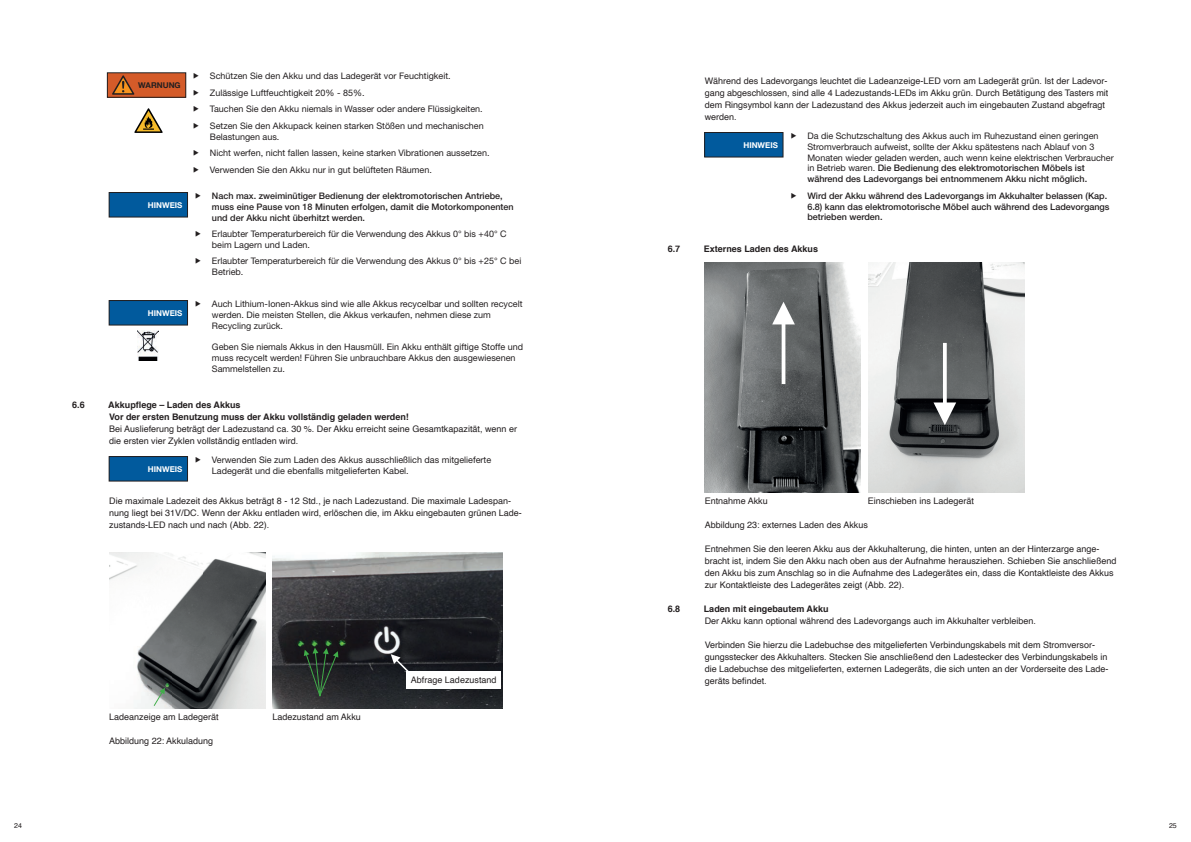
<style>
.page{position:relative;width:1191px;height:842px;background:#fff}
.page>*{position:absolute;margin:0;border:0;box-sizing:border-box;transform-origin:0 0}
.t1{font:9px/12px "Helvetica";color:#231f20}
.t2{font:9px/10.8px "Helvetica Neue LT";color:#231f20}
.t3{font:500 9px/10.8px "Helvetica Neue LT";color:#231f20}
.t4{font:700 9px/12px "Helvetica";color:#231f20}
.t5{font:700 8px "Helvetica Neue LT";color:#fff}
.t6{font:700 8px "Helvetica Neue LT";color:#231f20}
.t7{font:7px "Helvetica";color:#231f20}
.s1{font-weight:500}
</style>
<div class="page">
<div style="left:107px;top:73px;width:79px;height:24px;background:#d45b29"></div>
<div style="left:107px;top:72px;width:79px;height:26px;border:1px solid #231f20"></div>
<svg style="left:112px;top:75px;width:22px;height:20px"></svg>
<svg style="left:134px;top:108px;width:29px;height:25px"></svg>
<div style="left:109px;top:192px;width:78px;height:25px;background:#015a9d"></div>
<div style="left:109px;top:192px;width:79px;height:26px;border:1px solid #231f20"></div>
<div style="left:704px;top:132px;width:79px;height:25px;background:#015a9d"></div>
<div style="left:704px;top:132px;width:79px;height:26px;border:1px solid #231f20"></div>
<div style="left:109px;top:457px;width:78px;height:24px;background:#015a9d"></div>
<div style="left:109px;top:456px;width:79px;height:26px;border:1px solid #231f20"></div>
<div style="left:109px;top:300px;width:78px;height:25px;background:#015a9d"></div>
<div style="left:109px;top:300px;width:79px;height:26px;border:1px solid #231f20"></div>
<img style="left:138px;top:330px;width:21px;height:30px">
<img style="left:704px;top:262px;width:156px;height:230px">
<img style="left:868px;top:262px;width:156px;height:230px">
<img style="left:109px;top:552px;width:156px;height:156px">
<img style="left:273px;top:552px;width:229px;height:156px">
<svg style="left:154px;top:688px;width:11px;height:18px"></svg>
<svg style="left:304px;top:647px;width:34px;height:49px;background:#27352b"></svg>
<svg style="left:391px;top:654px;width:24px;height:24px"></svg>
<svg style="left:772px;top:302px;width:23px;height:82px"></svg>
<svg style="left:933px;top:343px;width:23px;height:82px"></svg>
<div style="left:407px;top:671px;width:94px;height:18px;background:#fff"></div>
<p class="t6" style="left:138px;top:80px;width:44px">WARNUNG</p>
<p class="t5" style="left:148px;top:200px;width:36px">HINWEIS</p>
<p class="t5" style="left:148px;top:308px;width:36px">HINWEIS</p>
<p class="t2" style="left:210px;top:68px;width:275px;line-height:16.5px">Schützen Sie den Akku und das Ladegerät vor Feuchtigkeit.<br>Zulässige Luftfeuchtigkeit 20% - 85%.<br>Tauchen Sie den Akku niemals in Wasser oder andere Flüssigkeiten.<br>Setzen Sie den Akkupack keinen starken Stößen und mechanischen</p>
<p class="t2" style="left:210px;top:128px;width:281px;line-height:16.5px">Belastungen aus.<br>Nicht werfen, nicht fallen lassen, keine starken Vibrationen aussetzen.<br>Verwenden Sie den Akku nur in gut belüfteten Räumen.</p>
<p class="t3" style="left:212px;top:190px;width:303px">Nach max. zweiminütiger Bedienung der elektromotorischen Antriebe, muss eine Pause von 18 Minuten erfolgen, damit die Motorkomponenten und der Akku nicht überhitzt werden.</p>
<p class="t2" style="left:212px;top:228px;width:296px">Erlaubter Temperaturbereich für die Verwendung des Akkus 0° bis +40° C beim Lagern und Laden.</p>
<p class="t2" style="left:212px;top:256px;width:311px">Erlaubter Temperaturbereich für die Verwendung des Akkus 0° bis +25° C bei<br>Betrieb.</p>
<p class="t2" style="left:212px;top:298px;width:312px">Auch Lithium-Ionen-Akkus sind wie alle Akkus recycelbar und sollten recycelt werden. Die meisten Stellen, die Akkus verkaufen, nehmen diese zum<br>Recycling zurück.</p>
<p class="t2" style="left:212px;top:342px;width:313px">Geben Sie niemals Akkus in den Hausmüll. Ein Akku enthält giftige Stoffe und muss recycelt werden! Führen Sie unbrauchbare Akkus den ausgewiesenen<br>Sammelstellen zu.</p>
<p class="t4" style="left:72px;top:399px;width:14px">6.6</p>
<p class="t4" style="left:108px;top:399px;width:302px">Akkupflege – Laden des Akkus<br>Vor der ersten Benutzung muss der Akku vollständig geladen werden!</p>
<p class="t1" style="left:109px;top:423px;width:409px">Bei Auslieferung beträgt der Ladezustand ca. 30 %. Der Akku erreicht seine Gesamtkapazität, wenn er die ersten vier Zyklen vollständig entladen wird.</p>
<p class="t5" style="left:148px;top:464px;width:36px">HINWEIS</p>
<p class="t2" style="left:212px;top:454px;width:281px">Verwenden Sie zum Laden des Akkus ausschließlich das mitgelieferte<br>Ladegerät und die ebenfalls mitgelieferten Kabel.</p>
<p class="t1" style="left:109px;top:495px;width:414px">Die maximale Ladezeit des Akkus beträgt 8 - 12 Std., je nach Ladezustand. Die maximale Ladespan&shy;nung liegt bei 31V/DC. Wenn der Akku entladen wird, erlöschen die, im Akku eingebauten grünen Lade&shy;zustands-LED nach und nach (Abb. 22).</p>
<p class="t1" style="left:109px;top:711px;width:111px">Ladeanzeige am Ladegerät</p>
<p class="t1" style="left:272px;top:711px;width:90px">Ladezustand am Akku</p>
<p class="t1" style="left:109px;top:735px;width:106px">Abbildung 22: Akkuladung</p>
<p class="t1" style="left:411px;top:674px;width:87px">Abfrage Ladezustand</p>
<p class="t1" style="left:704px;top:75px;width:405px">Während des Ladevorgangs leuchtet die Ladeanzeige-LED vorn am Ladegerät grün. Ist der Ladevor&shy;gang abgeschlossen, sind alle 4 Ladezustands-LEDs im Akku grün. Durch Betätigung des Tasters mit dem Ringsymbol kann der Ladezustand des Akkus jederzeit auch im eingebauten Zustand abgefragt werden.</p>
<p class="t5" style="left:743px;top:140px;width:36px">HINWEIS</p>
<p class="t2" style="left:807px;top:130px;width:308px">Da die Schutzschaltung des Akkus auch im Ruhezustand einen geringen Stromverbrauch aufweist, sollte der Akku spätestens nach Ablauf von 3<br>Monaten wieder geladen werden, auch wenn keine elektrischen Verbraucher in Betrieb waren. <span class="s1">Die Bedienung des elektromotorischen Möbels ist während des Ladevorgangs bei entnommenem Akku nicht möglich.</span></p>
<p class="t3" style="left:807px;top:190px;width:304px">Wird der Akku während des Ladevorgangs im Akkuhalter belassen (Kap.<br>6.8) kann das elektromotorische Möbel auch während des Ladevorgangs betrieben werden.</p>
<p class="t4" style="left:668px;top:243px;width:14px">6.7</p>
<p class="t4" style="left:704px;top:243px;width:116px">Externes Laden des Akkus</p>
<p class="t1" style="left:704px;top:495px;width:65px">Entnahme Akku</p>
<p class="t1" style="left:868px;top:495px;width:108px">Einschieben ins Ladegerät</p>
<p class="t1" style="left:704px;top:519px;width:165px">Abbildung 23: externes Laden des Akkus</p>
<p class="t1" style="left:704px;top:543px;width:413px">Entnehmen Sie den leeren Akku aus der Akkuhalterung, die hinten, unten an der Hinterzarge ange&shy;bracht ist, indem Sie den Akku nach oben aus der Aufnahme herausziehen. Schieben Sie anschließend den Akku bis zum Anschlag so in die Aufnahme des Ladegerätes ein, dass die Kontaktleiste des Akkus zur Kontaktleiste des Ladegerätes zeigt (Abb. 22).</p>
<p class="t4" style="left:668px;top:603px;width:14px">6.8</p>
<p class="t4" style="left:704px;top:603px;width:126px">Laden mit eingebautem Akku</p>
<p class="t1" style="left:704px;top:615px;width:333px">Der Akku kann optional während des Ladevorgangs auch im Akkuhalter verbleiben.</p>
<p class="t1" style="left:704px;top:639px;width:405px">Verbinden Sie hierzu die Ladebuchse des mitgelieferten Verbindungskabels mit dem Stromversor&shy;gungsstecker des Akkuhalters. Stecken Sie anschließend den Ladestecker des Verbindungskabels in die Ladebuchse des mitgelieferten, externen Ladegeräts, die sich unten an der Vorderseite des Lade&shy;geräts befindet.</p>
<p class="t7" style="left:14px;top:820px;width:9px">24</p>
<p class="t7" style="left:1169px;top:820px;width:9px">25</p>
</div>
